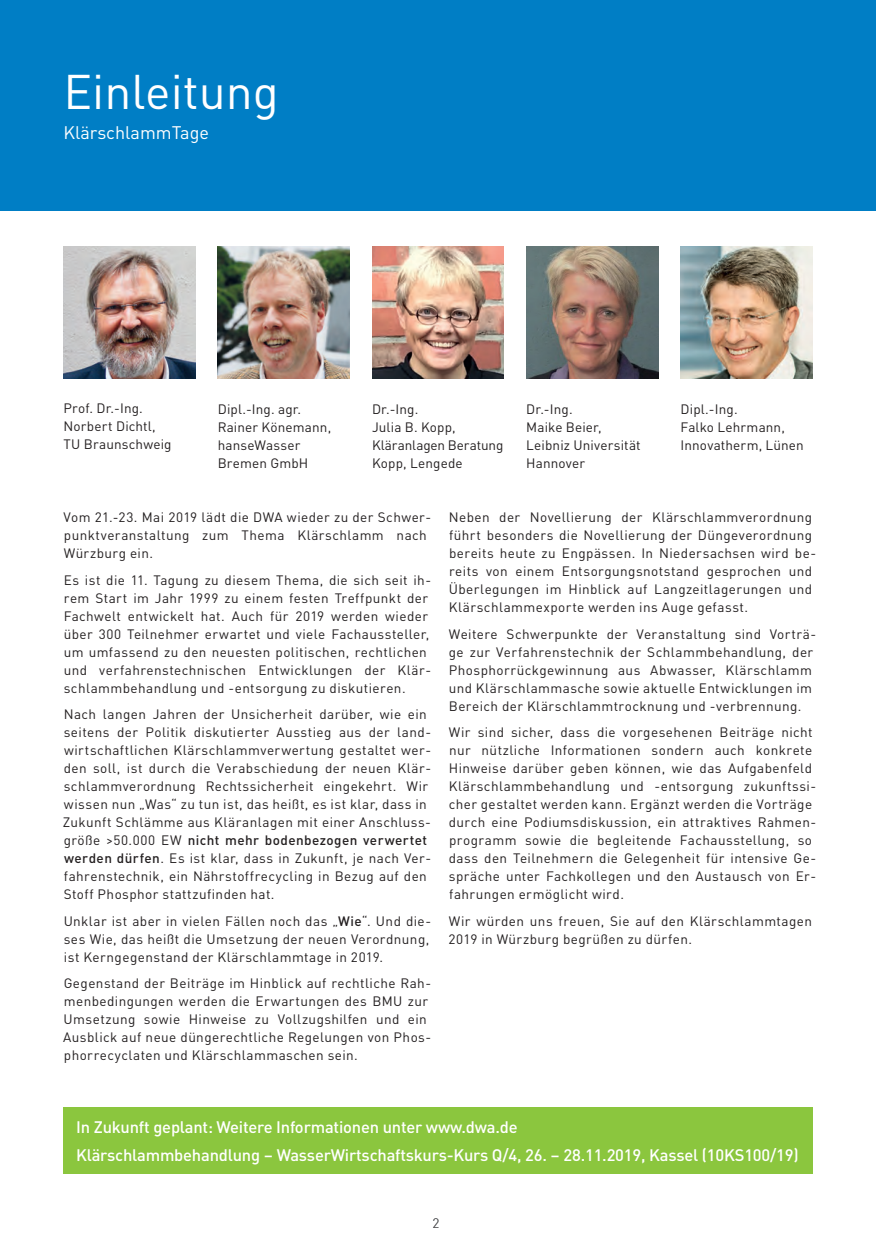
<style>
.page{position:relative;width:876px;height:1254px;background:#fff}
.page>*{position:absolute;margin:0;border:0;box-sizing:border-box;transform-origin:0 0}
.Programm{font:48px "DINOT";color:#fff}
.Fließtext{font:18px "DINOT";color:#fff}
.Fließtext-2{font:500 16.5px "DINOT";letter-spacing:-.01em;color:#fff}
.Fließtext-3{font:13.5px/18px "DINOT";letter-spacing:.03em;color:#231f20}
.Einleitung_Referente{font:13.5px/18px "DINOT";letter-spacing:.01em;color:#231f20}
.t1{font:300 13.5px "DINOT";color:#57585a}
.s1{font-weight:500}
</style>
<div class="page">
<div style="left:0;top:0;width:875px;height:210px;background:#007ec5"></div>
<img style="left:63px;top:246px;width:132px;height:132px">
<img style="left:680px;top:246px;width:132px;height:132px">
<img style="left:526px;top:246px;width:132px;height:132px">
<img style="left:372px;top:246px;width:131px;height:132px">
<img style="left:218px;top:246px;width:131px;height:132px">
<div style="left:63px;top:1107px;width:749px;height:66px;background:#8bc63e"></div>
<p class="Programm" style="left:63px;top:55px;width:217px">Einleitung</p>
<p class="Fließtext" style="left:63px;top:118px;width:147px">KlärschlammTage</p>
<p class="Einleitung_Referente" style="left:63px;top:399px;width:110px">Prof. Dr.-Ing.<br>Norbert Dichtl,<br>TU Braunschweig</p>
<p class="Einleitung_Referente" style="left:680px;top:399px;width:125px">Dipl.-Ing.<br>Falko Lehrmann,<br>Innovatherm, Lünen</p>
<p class="Einleitung_Referente" style="left:218px;top:399px;width:115px">Dipl.-Ing. agr.<br>Rainer Könemann, hanseWasser<br>Bremen GmbH</p>
<p class="Einleitung_Referente" style="left:372px;top:399px;width:133px">Dr.-Ing.<br>Julia B. Kopp,<br>Kläranlagen Beratung<br>Kopp, Lengede</p>
<p class="Einleitung_Referente" style="left:526px;top:399px;width:116px">Dr.-Ing.<br>Maike Beier,<br>Leibniz Universität<br>Hannover</p>
<p class="Fließtext-3" style="left:64px;top:507px;width:369px">Vom 21.-23. Mai 2019 lädt die DWA wieder zu der Schwer&shy;punktveranstaltung zum Thema Klärschlamm nach<br>Würzburg ein.</p>
<p class="Fließtext-3" style="left:64px;top:570px;width:369px">Es ist die 11. Tagung zu diesem Thema, die sich seit ih&shy;rem Start im Jahr 1999 zu einem festen Treffpunkt der Fachwelt entwickelt hat. Auch für 2019 werden wieder über 300 Teilnehmer erwartet und viele Fachaussteller, um umfassend zu den neuesten politischen, rechtlichen und verfahrenstechnischen Entwicklungen der Klär&shy;schlammbehandlung und -entsorgung zu diskutieren.</p>
<p class="Fließtext-3" style="left:63px;top:704px;width:369px">Nach langen Jahren der Unsicherheit darüber, wie ein seitens der Politik diskutierter Ausstieg aus der land&shy;wirtschaftlichen Klärschlammverwertung gestaltet wer&shy;den soll, ist durch die Verabschiedung der neuen Klär&shy;schlammverordnung Rechtssicherheit eingekehrt. Wir wissen nun „Was“ zu tun ist, das heißt, es ist klar, dass in Zukunft Schlämme aus Kläranlagen mit einer Anschluss&shy;größe &gt;50.000 EW <span class="s1">nicht mehr bodenbezogen verwertet werden dürfen</span>. Es ist klar, dass in Zukunft, je nach Ver&shy;fahrenstechnik, ein Nährstoffrecycling in Bezug auf den Stoff Phosphor stattzufinden hat.</p>
<p class="Fließtext-3" style="left:64px;top:911px;width:369px">Unklar ist aber in vielen Fällen noch das „<span class="s1">Wie</span>“. Und die&shy;ses Wie, das heißt die Umsetzung der neuen Verordnung, ist Kerngegenstand der Klärschlammtage in 2019.</p>
<p class="Fließtext-3" style="left:63px;top:973px;width:369px">Gegenstand der Beiträge im Hinblick auf rechtliche Rah&shy;menbedingungen werden die Erwartungen des BMU zur Umsetzung sowie Hinweise zu Vollzugshilfen und ein Ausblick auf neue düngerechtliche Regelungen von Phos&shy;phorrecyclaten und Klärschlammaschen sein.</p>
<p class="Fließtext-3" style="left:448px;top:507px;width:369px">Neben der Novellierung der Klärschlammverordnung führt besonders die Novellierung der Düngeverordnung bereits heute zu Engpässen. In Niedersachsen wird be&shy;reits von einem Entsorgungsnotstand gesprochen und Überlegungen im Hinblick auf Langzeitlagerungen und Klärschlammexporte werden ins Auge gefasst.</p>
<p class="Fließtext-3" style="left:448px;top:624px;width:369px">Weitere Schwerpunkte der Veranstaltung sind Vorträ&shy;ge zur Verfahrenstechnik der Schlammbehandlung, der Phosphorrückgewinnung aus Abwasser, Klärschlamm und Klärschlammasche sowie aktuelle Entwicklungen im Bereich der Klärschlammtrocknung und -verbrennung.</p>
<p class="Fließtext-3" style="left:448px;top:722px;width:369px">Wir sind sicher, dass die vorgesehenen Beiträge nicht nur nützliche Informationen sondern auch konkrete Hinweise darüber geben können, wie das Aufgabenfeld Klärschlammbehandlung und -entsorgung zukunftssi&shy;cher gestaltet werden kann. Ergänzt werden die Vorträge durch eine Podiumsdiskussion, ein attraktives Rahmen&shy;programm sowie die begleitende Fachausstellung, so dass den Teilnehmern die Gelegenheit für intensive Ge&shy;spräche unter Fachkollegen und den Austausch von Er&shy;fahrungen ermöglicht wird.</p>
<p class="Fließtext-3" style="left:448px;top:911px;width:365px">Wir würden uns freuen, Sie auf den Klärschlammtagen<br>2019 in Würzburg begrüßen zu dürfen.</p>
<p class="Fließtext-2" style="left:76px;top:1114px;width:443px">In Zukunft geplant: Weitere Informationen unter www.dwa.de</p>
<p class="Fließtext-2" style="left:76px;top:1142px;width:723px">Klärschlammbehandlung – WasserWirtschaftskurs-Kurs Q/4, 26. – 28.11.2019, Kassel (10KS100/19)</p>
<p class="t1" style="left:432px;top:1213px;width:8px">2</p>
</div>
